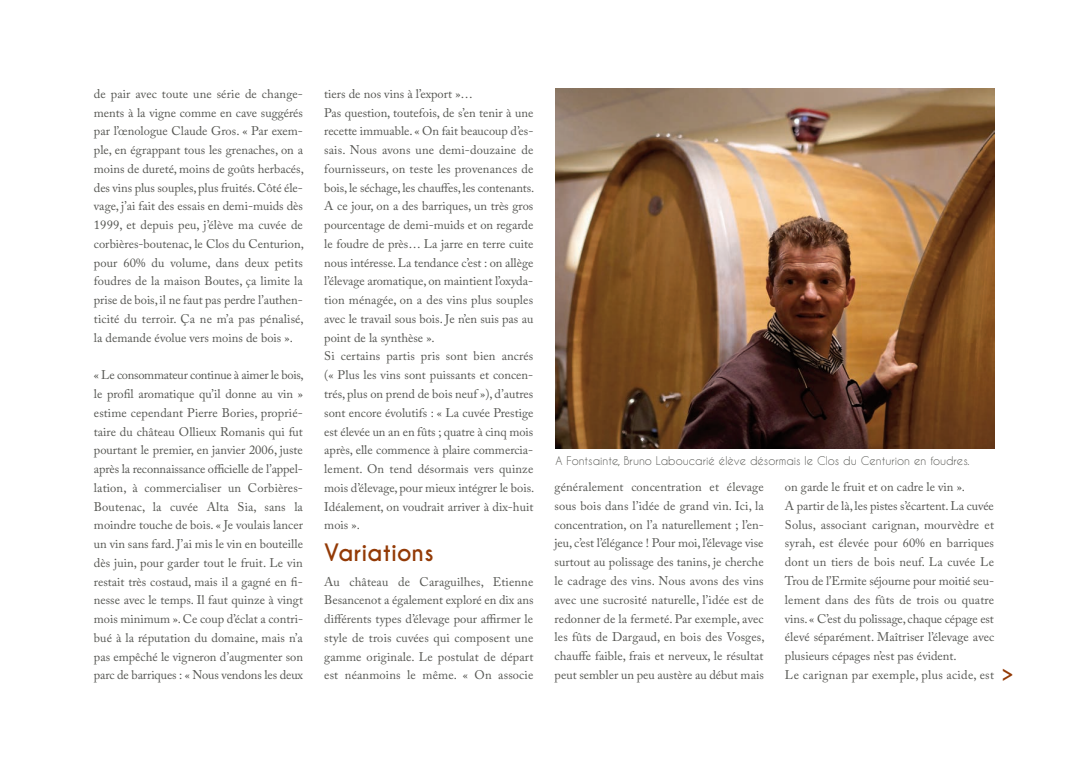
<style>
.page{position:relative;width:1088px;height:780px;background:#fff}
.page>*{position:absolute;margin:0;border:0;box-sizing:border-box;transform-origin:0 0}
.t1{font:600 30px "Adobe Caslon Pro";color:#933a06}
.t2{font:700 22.5px "Caviar Dreams";color:#933a06}
.t3{font:12.5px/18.8px "Adobe Caslon Pro";color:#555652;text-align:justify}
.t4{font:11.25px "Caviar Dreams";color:#555652}
</style>
<div class="page">
<img style="left:555px;top:89px;width:439px;height:359px">
<p class="t3" style="left:94px;top:86px;width:211px">de pair avec toute une série de change&shy;ments à la vigne comme en cave suggérés par l’œnologue Claude Gros. « Par exem&shy;ple, en égrappant tous les grenaches, on a moins de dureté, moins de goûts herbacés, des vins plus souples, plus fruités. Côté éle&shy;vage, j’ai fait des essais en demi-muids dès 1999, et depuis peu, j’élève ma cuvée de corbières-boutenac, le Clos du Centurion, pour 60% du volume, dans deux petits foudres de la maison Boutes, ça limite la prise de bois, il ne faut pas perdre l’authen&shy;ticité du terroir. Ça ne m’a pas pénalisé, la demande évolue vers moins de bois ».</p>
<p class="t3" style="left:94px;top:367px;width:211px">« Le consommateur continue à aimer le bois, le profil aromatique qu’il donne au vin » estime cependant Pierre Bories, proprié&shy;taire du château Ollieux Romanis qui fut pourtant le premier, en janvier 2006, juste après la reconnaissance officielle de l’appel&shy;lation, à commercialiser un Corbières-Boutenac, la cuvée Alta Sia, sans la moindre touche de bois. « Je voulais lancer un vin sans fard. J’ai mis le vin en bouteille dès juin, pour garder tout le fruit. Le vin restait très costaud, mais il a gagné en fi&shy;nesse avec le temps. Il faut quinze à vingt mois minimum ». Ce coup d’éclat a contri&shy;bué à la réputation du domaine, mais n’a pas empêché le vigneron d’augmenter son parc de barriques : « Nous vendons les deux</p>
<p class="t3" style="left:324px;top:86px;width:212px;text-align:left">tiers de nos vins à l’export »…<br>Pas question, toutefois, de s’en tenir à une recette immuable. « On fait beaucoup d’es&shy;sais. Nous avons une demi-douzaine de fournisseurs, on teste les provenances de bois, le séchage, les chauffes, les contenants.<br>A ce jour, on a des barriques, un très gros pourcentage de demi-muids et on regarde le foudre de près… La jarre en terre cuite nous intéresse. La tendance c’est : on allège l’élevage aromatique, on maintient l’oxyda&shy;tion ménagée, on a des vins plus souples avec le travail sous bois. Je n’en suis pas au point de la synthèse ».<br>Si certains partis pris sont bien ancrés (« Plus les vins sont puissants et concen&shy;trés, plus on prend de bois neuf »), d’autres sont encore évolutifs : « La cuvée Prestige est élevée un an en fûts ; quatre à cinq mois après, elle commence à plaire commercia&shy;lement. On tend désormais vers quinze mois d’élevage, pour mieux intégrer le bois.<br>Idéalement, on voudrait arriver à dix-huit mois ».</p>
<h2 class="t2" style="left:324px;top:539px;width:111px">Variations</h2>
<p class="t3" style="left:324px;top:573px;width:211px">Au château de Caraguilhes, Etienne Besancenot a également exploré en dix ans différents types d’élevage pour affirmer le style de trois cuvées qui composent une gamme originale. Le postulat de départ est néanmoins le même. « On associe</p>
<p class="t4" style="left:556px;top:454px;width:415px">A Fontsainte, Bruno Laboucarié élève désormais le Clos du Centurion en foudres.</p>
<p class="t3" style="left:555px;top:479px;width:211px">généralement concentration et élevage sous bois dans l’idée de grand vin. Ici, la concentration, on l’a naturellement ; l’en&shy;jeu, c’est l’élégance ! Pour moi, l’élevage vise surtout au polissage des tanins, je cherche le cadrage des vins. Nous avons des vins avec une sucrosité naturelle, l’idée est de redonner de la fermeté. Par exemple, avec les fûts de Dargaud, en bois des Vosges, chauffe faible, frais et nerveux, le résultat peut sembler un peu austère au début mais</p>
<p class="t3" style="left:785px;top:479px;width:211px;text-align:left">on garde le fruit et on cadre le vin ».<br>A partir de là, les pistes s’écartent. La cuvée Solus, associant carignan, mourvèdre et syrah, est élevée pour 60% en barriques dont un tiers de bois neuf. La cuvée Le Trou de l’Ermite séjourne pour moitié seu&shy;lement dans des fûts de trois ou quatre vins. « C’est du polissage, chaque cépage est élevé séparément. Maîtriser l’élevage avec plusieurs cépages n’est pas évident.<br>Le carignan par exemple, plus acide, est</p>
<h1 class="t1" style="left:1000px;top:660px;width:16px">&gt;</h1>
</div>
